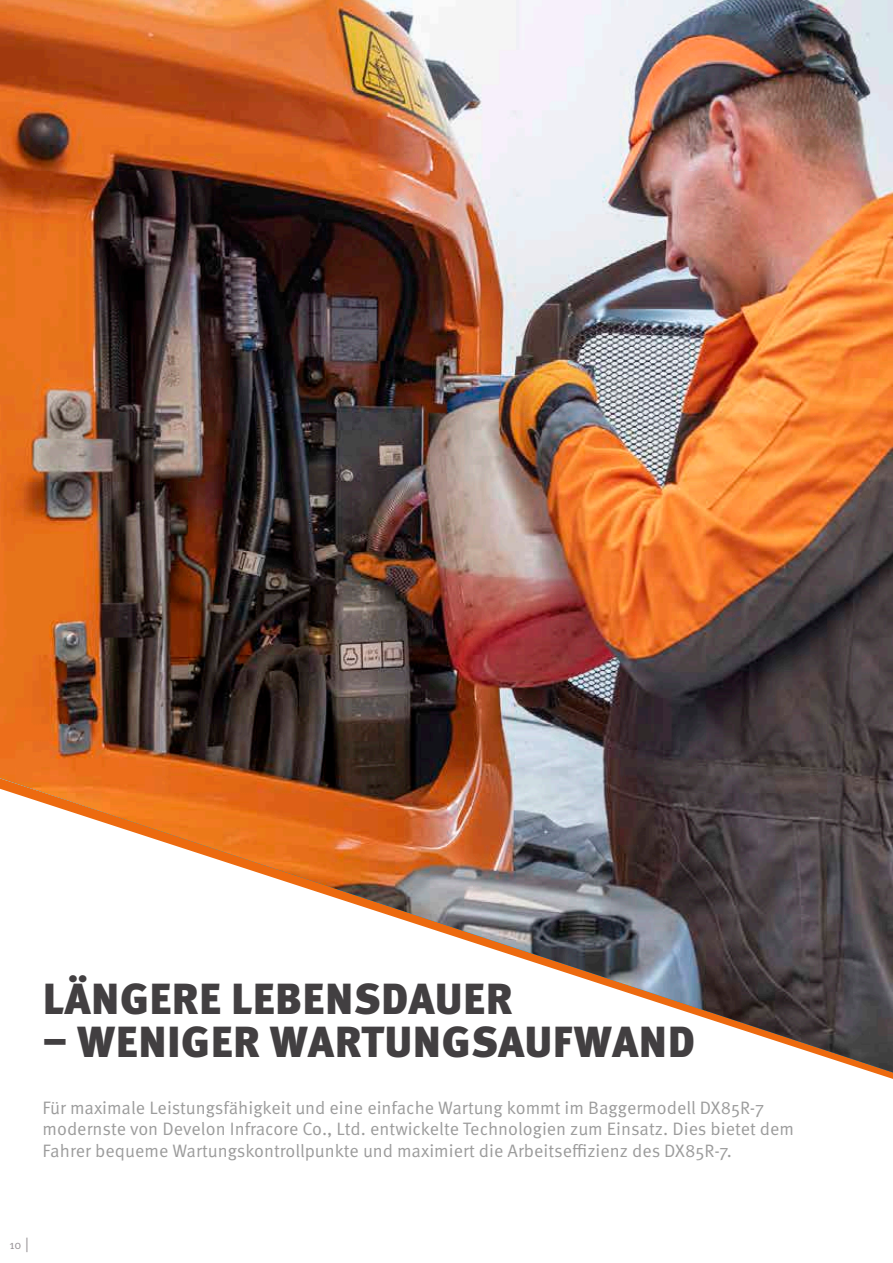
<style>
.page{position:relative;width:893px;height:1263px;background:#fff}
.page>*{position:absolute;margin:0;border:0;box-sizing:border-box;transform-origin:0 0}
.t1{font:900 43.5px "Meta Pro";letter-spacing:.01em;color:#423f41}
.t2{font:18px/21.6px "Meta Pro Norm";color:#9c9c9c}
.t3{font:12px "Meta Pro Norm";color:#979296}
.s1{font-size:15px}
</style>
<div class="page">
<img style="left:0;top:0;width:893px;height:1072px">
<h1 class="t1" style="left:43px;top:964px;width:471px">LÄNGERE LEBENSDAUER</h1>
<h1 class="t1" style="left:43px;top:1008px;width:654px">– WENIGER WARTUNGSAUFWAND</h1>
<p class="t2" style="left:43px;top:1095px;width:753px">Für maximale Leistungsfähigkeit und eine einfache Wartung kommt im Baggermodell DX85R-7 modernste von Develon Infracore Co., Ltd. entwickelte Technologien zum Einsatz. Dies bietet dem<br>Fahrer bequeme Wartungskontrollpunkte und maximiert die Arbeitseffizienz des DX85R-7.</p>
<p class="t3" style="left:9px;top:1235px;width:21px">10 <span class="s1">|</span></p>
</div>
